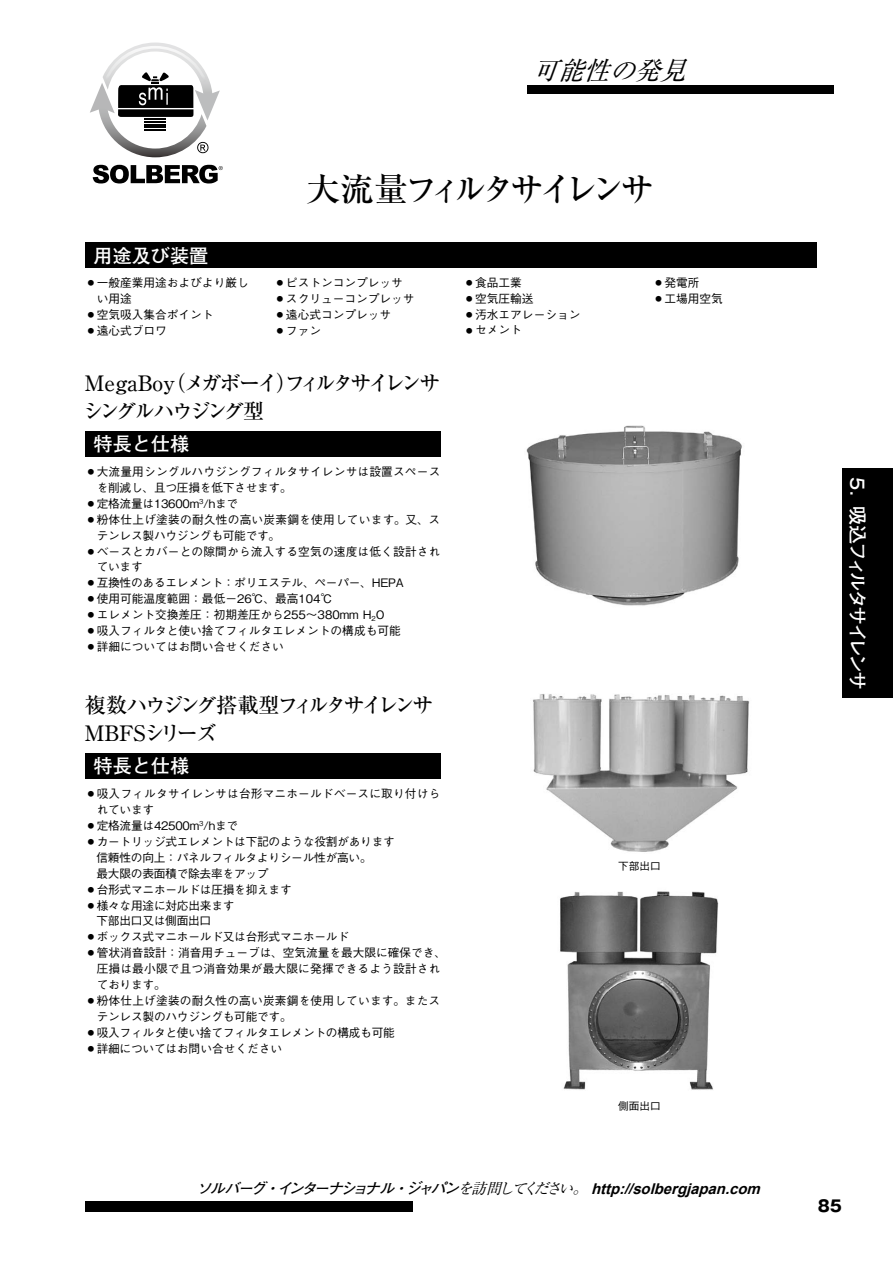
<style>
.page{position:relative;width:893px;height:1263px;background:#fff}
.page>*{position:absolute;margin:0;border:0;box-sizing:border-box;transform-origin:0 0}
.t1{font:500 34.05px "Ryumin Pr 5";letter-spacing:-.15em;color:#000}
.t2{font:italic 25.5px "Ryumin Pr 5";color:#000}
.t3{font:500 21.3px/27.6px "Ryumin Pr 5";letter-spacing:-.13em;color:#000}
.t4{font:700 19.2px "Futo Go B101 Pr 5";color:#fff}
.t5{font:700 19.2px "Futo Go B101 Pr 5";letter-spacing:-.115em;color:#fff}
.t6{font:700 15.9px "Gothic MB101 Pr 5";color:#000}
.t7{font:italic 700 14.85px "Arial";color:#000}
.t8{font:500 11.7px/15.9px "Gothic BBB Pr 5";color:#000}
.t9{font:500 11.7px/15.9px "Gothic BBB Pr 5";letter-spacing:-.02em;color:#000}
.t10{font:500 11.7px/15.9px "Gothic BBB Pr 5";letter-spacing:.02em;color:#000}
.t11{font:500 10.65px "Gothic BBB Pr 5";color:#000}
.s1{font-family:"Futo Go B101 Pr 5"}
.s2{font-family:"Ryumin Pr 5";font-weight:400}
</style>
<div class="page">
<div style="left:85px;top:431px;width:355px;height:25px;background:#000"></div>
<div style="left:85px;top:242px;width:731px;height:26px;background:#000"></div>
<div style="left:85px;top:753px;width:355px;height:25px;background:#000"></div>
<img style="left:526px;top:425px;width:216px;height:181px">
<img style="left:533px;top:694px;width:217px;height:158px">
<img style="left:560px;top:891px;width:159px;height:199px">
<div style="left:527px;top:85px;width:306px;height:9px;background:#000"></div>
<div style="left:842px;top:468px;width:51px;height:229px;background:#000"></div>
<div style="left:85px;top:1201px;width:327px;height:11px;background:#000"></div>
<svg style="left:93px;top:165px;width:130px;height:18px"></svg>
<svg style="left:90px;top:43px;width:130px;height:114px"></svg>
<h2 class="t2" style="left:532px;top:50px;width:168px">可能性の発見</h2>
<h3 class="t4" style="left:94px;top:240px;width:116px">用途及び装置</h3>
<p class="t8" style="left:97px;top:273px;width:154px;text-indent:-12px">○一般産業用途およびより厳しい用途</p>
<p class="t8" style="left:85px;top:305px;width:130px">○空気吸入集合ポイント</p>
<p class="t8" style="left:85px;top:321px;width:83px">○遠心式ブロワ</p>
<h1 class="t1" style="left:306px;top:163px;width:350px">大流量フィルタサイレンサ</h1>
<p class="t8" style="left:274px;top:273px;width:130px">○ピストンコンプレッサ</p>
<p class="t8" style="left:274px;top:289px;width:142px">○スクリューコンプレッサ</p>
<p class="t8" style="left:274px;top:305px;width:118px">○遠心式コンプレッサ</p>
<p class="t8" style="left:274px;top:321px;width:48px">○ファン</p>
<p class="t8" style="left:463px;top:273px;width:60px">○食品工業</p>
<p class="t8" style="left:463px;top:289px;width:72px">○空気圧輸送</p>
<p class="t8" style="left:463px;top:305px;width:118px">○汚水エアレーション</p>
<p class="t8" style="left:463px;top:321px;width:60px">○セメント</p>
<p class="t8" style="left:653px;top:273px;width:48px">○発電所</p>
<p class="t8" style="left:653px;top:289px;width:72px">○工場用空気</p>
<h3 class="t3" style="left:82px;top:368px;width:359px">MegaBoy（メガボーイ）フィルタサイレンサシングルハウジング型</h3>
<h3 class="t4" style="left:94px;top:428px;width:97px">特長と仕様</h3>
<p class="t8" style="left:97px;top:462px;width:345px;text-indent:-12px">○大流量用シングルハウジングフィルタサイレンサは設置スペースを削減し、且つ圧損を低下させます。</p>
<p class="t9" style="left:85px;top:494px;width:155px">○定格流量は13600m<sup>3</sup>/hまで</p>
<p class="t10" style="left:97px;top:510px;width:345px;text-indent:-12px">○粉体仕上げ塗装の耐久性の高い炭素鋼を使用しています。又、ステンレス製ハウジングも可能です。</p>
<p class="t8" style="left:97px;top:542px;width:345px;text-indent:-12px">○ベースとカバーとの隙間から流入する空気の速度は低く設計されています</p>
<p class="t9" style="left:85px;top:574px;width:320px">○互換性のあるエレメント：ポリエステル、ペーパー、HEPA</p>
<p class="t8" style="left:85px;top:590px;width:249px">○使用可能温度範囲：最低－26℃、最高104℃</p>
<p class="t8" style="left:85px;top:606px;width:301px">○エレメント交換差圧：初期差圧から255～380mm H<sub>2</sub>O</p>
<p class="t8" style="left:85px;top:622px;width:317px">○吸入フィルタと使い捨てフィルタエレメントの構成も可能</p>
<p class="t8" style="left:85px;top:638px;width:200px">○詳細についてはお問い合せください</p>
<h3 class="t3" style="left:84px;top:690px;width:351px">複数ハウジング搭載型フィルタサイレンサ<br>MBFSシリーズ</h3>
<h3 class="t4" style="left:94px;top:751px;width:97px">特長と仕様</h3>
<p class="t8" style="left:97px;top:784px;width:345px;text-indent:-12px">○吸入フィルタサイレンサは台形マニホールドベースに取り付けられています</p>
<p class="t9" style="left:85px;top:816px;width:155px">○定格流量は42500m<sup>3</sup>/hまで</p>
<p class="t9" style="left:85px;top:832px;width:311px">○カートリッジ式エレメントは下記のような役割があります　信頼性の向上：パネルフィルタよりシール性が高い。<br>　最大限の表面積で除去率をアップ</p>
<p class="t9" style="left:85px;top:880px;width:208px">○台形式マニホールドは圧損を抑えます</p>
<p class="t9" style="left:85px;top:896px;width:151px">○様々な用途に対応出来ます　下部出口又は側面出口</p>
<p class="t9" style="left:85px;top:928px;width:266px">○ボックス式マニホールド又は台形式マニホールド</p>
<p class="t8" style="left:97px;top:944px;width:351px;text-indent:-12px">○管状消音設計：消音用チューブは、空気流量を最大限に確保でき、圧損は最小限で且つ消音効果が最大限に発揮できるよう設計されております。</p>
<p class="t8" style="left:97px;top:992px;width:345px;text-indent:-12px">○粉体仕上げ塗装の耐久性の高い炭素鋼を使用しています。またステンレス製のハウジングも可能です。</p>
<p class="t9" style="left:85px;top:1024px;width:311px">○吸入フィルタと使い捨てフィルタエレメントの構成も可能</p>
<p class="t8" style="left:85px;top:1039px;width:199px">○詳細についてはお問い合せください</p>
<p class="t11" style="left:618px;top:857px;width:44px">下部出口</p>
<p class="t11" style="left:618px;top:1097px;width:44px">側面出口</p>
<p class="t7" style="left:196px;top:1179px;width:570px"><span class="s1">ソルバーグ・インターナショナル・ジャパン</span><span class="s2">を訪問してください。</span> http://solbergjapan.com</p>
<h3 class="t5" style="left:873px;top:474px;width:218px;rotate:90deg">５．吸込フィルタサイレンサ</h3>
<h3 class="t6" style="left:818px;top:1193px;width:26px">85</h3>
</div>
